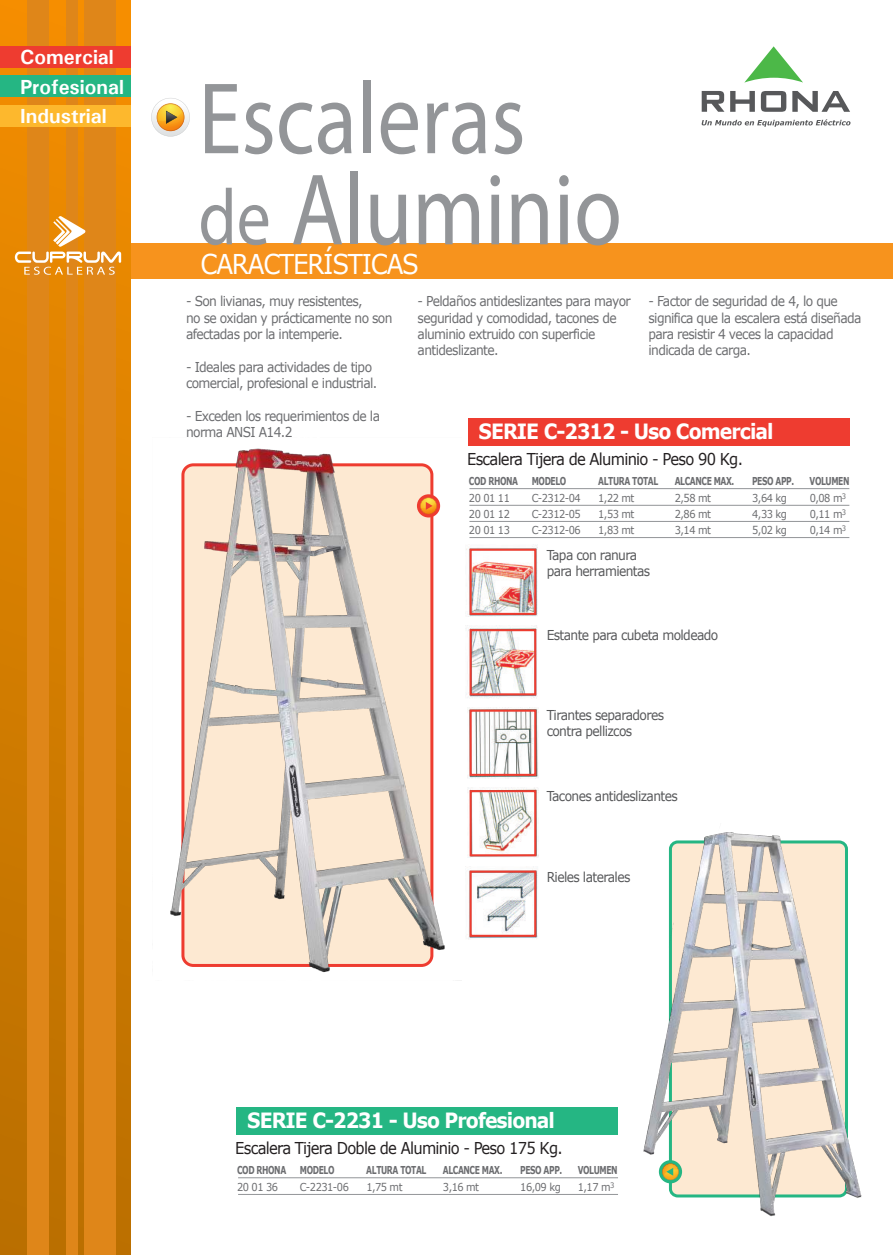
<style>
.page{position:relative;width:893px;height:1255px;background:#fff}
.page>*{position:absolute;margin:0;border:0;box-sizing:border-box;transform-origin:0 0}
.t1{font:102.45px/91.1px "Myriad Pro";color:#939598;scale:.85 1}
.t2{font:27.3px "Verdana";letter-spacing:-.05em;color:#fff;scale:.9 1}
.t3{font:700 21px "Verdana";letter-spacing:-.05em;color:#fff;scale:.9 1}
.t4{font:700 20.4px/29.7px "Univers";color:#fff}
.t5{font:16.35px "Verdana";letter-spacing:-.05em;color:#231f20;scale:.9 1}
.t6{font:13.65px/16.4px "Verdana";letter-spacing:-.05em;color:#6c6d70;scale:.9 1}
.t7{font:13.65px/16.4px "Verdana";letter-spacing:-.05em;color:#57585a;scale:.9 1}
.t8{font:10.95px "Verdana";letter-spacing:-.05em;color:#6c6d70;scale:.9 1}
.t9{font:700 10.95px "Verdana";letter-spacing:-.05em;color:#6c6d70;scale:.7 1}
.s1{font-size:79.65px}
</style>
<div class="page">
<div style="left:3px;top:243px;width:890px;height:36px;background:#f7931d"></div>
<svg style="left:0;top:0;width:130px;height:1254px;background:#d37d00"></svg>
<div style="left:84px;top:0;width:32px;height:1254px;background:#df8619"></div>
<div style="left:66px;top:0;width:12px;height:1254px;background:#df8619"></div>
<div style="left:27px;top:0;width:21px;height:1254px;background:#df8619"></div>
<div style="left:0;top:46px;width:130px;height:21px;background:#ee3c30"></div>
<div style="left:0;top:76px;width:130px;height:21px;background:#25b683"></div>
<div style="left:0;top:106px;width:130px;height:21px;background:#fdb82d"></div>
<div style="left:468px;top:418px;width:381px;height:27px;background:#ee3c30"></div>
<svg style="left:151px;top:98px;width:39px;height:38px"></svg>
<img style="left:466px;top:544px;width:72px;height:73px">
<div style="left:470px;top:548px;width:66px;height:67px;border:2px solid #ee3c30"></div>
<img style="left:465px;top:626px;width:72px;height:72px">
<div style="left:470px;top:629px;width:66px;height:66px;border:2px solid #ee3c30"></div>
<img style="left:468px;top:707px;width:70px;height:71px">
<div style="left:470px;top:709px;width:66px;height:66px;border:2px solid #ee3c30"></div>
<img style="left:468px;top:787px;width:70px;height:70px">
<div style="left:470px;top:790px;width:66px;height:66px;border:2px solid #ee3c30"></div>
<img style="left:467px;top:866px;width:71px;height:73px">
<div style="left:470px;top:870px;width:66px;height:66px;border:2px solid #ee3c30"></div>
<hr style="left:469px;top:488px;width:380px;height:1px;background:#939598">
<hr style="left:469px;top:505px;width:380px;height:1px;background:#939598">
<hr style="left:469px;top:521px;width:380px;height:1px;background:#939598">
<hr style="left:469px;top:537px;width:380px;height:1px;background:#939598">
<div style="left:236px;top:1107px;width:382px;height:27px;background:#25b683"></div>
<hr style="left:238px;top:1177px;width:380px;height:1px;background:#939598">
<hr style="left:238px;top:1193px;width:380px;height:1px;background:#939598">
<img style="left:643px;top:832px;width:219px;height:385px">
<svg style="left:702px;top:91px;width:22px;height:21px"></svg>
<svg style="left:730px;top:91px;width:25px;height:21px"></svg>
<svg style="left:761px;top:91px;width:25px;height:21px"></svg>
<svg style="left:792px;top:91px;width:58px;height:21px"></svg>
<svg style="left:744px;top:46px;width:59px;height:37px"></svg>
<svg style="left:702px;top:119px;width:148px;height:8px"></svg>
<svg style="left:15px;top:215px;width:106px;height:60px"></svg>
<div style="left:659px;top:1160px;width:23px;height:23px;background:#25b683;border-radius:50%"></div>
<svg style="left:662px;top:1163px;width:17px;height:17px"></svg>
<img style="left:170px;top:448px;width:275px;height:525px">
<div style="left:417px;top:494px;width:23px;height:23px;background:#ee3c30;border-radius:50%"></div>
<svg style="left:420px;top:497px;width:17px;height:17px"></svg>
<h3 class="t4" style="left:20px;top:42px;width:105px">Comercial<br>Profesional<br>Industrial</h3>
<h1 class="t1" style="left:199px;top:72px;width:500px">Escaleras <span class="s1">de</span> Aluminio</h1>
<h2 class="t2" style="left:200px;top:246px;width:244px">CARACTERÍSTICAS</h2>
<p class="t6" style="left:186px;top:292px;width:231px">- Son livianas, muy resistentes,<br>no se oxidan y prácticamente no son afectadas por la intemperie.</p>
<p class="t6" style="left:186px;top:358px;width:214px">- Ideales para actividades de tipo comercial, profesional e industrial.</p>
<p class="t6" style="left:186px;top:407px;width:217px">- Exceden los requerimientos de la norma ANSI A14.2</p>
<p class="t6" style="left:418px;top:292px;width:238px">- Peldaños antideslizantes para mayor seguridad y comodidad, tacones de aluminio extruido con superficie antideslizante.</p>
<p class="t6" style="left:648px;top:292px;width:238px">- Factor de seguridad de 4, lo que significa que la escalera está diseñada para resistir 4 veces la capacidad indicada de carga.</p>
<h3 class="t3" style="left:479px;top:418px;width:329px">SERIE C-2312 - Uso Comercial</h3>
<p class="t5" style="left:467px;top:448px;width:308px">Escalera Tijera de Aluminio - Peso 90 Kg.</p>
<p class="t9" style="left:469px;top:474px;width:141px">COD RHONA MODELO</p>
<p class="t9" style="left:598px;top:474px;width:87px">ALTURA TOTAL</p>
<p class="t9" style="left:675px;top:474px;width:87px">ALCANCE MAX.</p>
<p class="t9" style="left:752px;top:474px;width:62px">PESO APP.</p>
<p class="t9" style="left:810px;top:474px;width:59px">VOLUMEN</p>
<p class="t8" style="left:469px;top:490px;width:47px">20 01 11</p>
<p class="t8" style="left:532px;top:490px;width:56px">C-2312-04</p>
<p class="t8" style="left:598px;top:490px;width:42px">1,22 mt</p>
<p class="t8" style="left:675px;top:490px;width:42px">2,58 mt</p>
<p class="t8" style="left:752px;top:490px;width:40px">3,64 kg</p>
<p class="t8" style="left:810px;top:490px;width:42px">0,08 m<sup>3</sup></p>
<p class="t8" style="left:469px;top:506px;width:47px">20 01 12</p>
<p class="t8" style="left:532px;top:506px;width:56px">C-2312-05</p>
<p class="t8" style="left:598px;top:506px;width:42px">1,53 mt</p>
<p class="t8" style="left:675px;top:506px;width:42px">2,86 mt</p>
<p class="t8" style="left:752px;top:506px;width:40px">4,33 kg</p>
<p class="t8" style="left:810px;top:506px;width:42px">0,11 m<sup>3</sup></p>
<p class="t8" style="left:469px;top:523px;width:47px">20 01 13</p>
<p class="t8" style="left:532px;top:523px;width:56px">C-2312-06</p>
<p class="t8" style="left:598px;top:523px;width:42px">1,83 mt</p>
<p class="t8" style="left:675px;top:523px;width:42px">3,14 mt</p>
<p class="t8" style="left:752px;top:523px;width:40px">5,02 kg</p>
<p class="t8" style="left:810px;top:523px;width:42px">0,14 m<sup>3</sup></p>
<p class="t7" style="left:547px;top:546px;width:117px">Tapa con ranura para herramientas</p>
<p class="t7" style="left:547px;top:626px;width:192px">Estante para cubeta moldeado</p>
<p class="t7" style="left:547px;top:706px;width:132px">Tirantes separadores contra pellizcos</p>
<p class="t7" style="left:547px;top:787px;width:147px">Tacones antideslizantes</p>
<p class="t7" style="left:547px;top:868px;width:95px">Rieles laterales</p>
<h3 class="t3" style="left:247px;top:1107px;width:344px">SERIE C-2231 - Uso Profesional</h3>
<p class="t5" style="left:235px;top:1136px;width:365px">Escalera Tijera Doble de Aluminio - Peso 175 Kg.</p>
<p class="t9" style="left:237px;top:1163px;width:141px">COD RHONA MODELO</p>
<p class="t9" style="left:366px;top:1163px;width:87px">ALTURA TOTAL</p>
<p class="t9" style="left:443px;top:1163px;width:87px">ALCANCE MAX.</p>
<p class="t9" style="left:520px;top:1163px;width:62px">PESO APP.</p>
<p class="t9" style="left:578px;top:1163px;width:59px">VOLUMEN</p>
<p class="t8" style="left:237px;top:1179px;width:47px">20 01 36</p>
<p class="t8" style="left:300px;top:1179px;width:56px">C-2231-06</p>
<p class="t8" style="left:366px;top:1179px;width:42px">1,75 mt</p>
<p class="t8" style="left:443px;top:1179px;width:42px">3,16 mt</p>
<p class="t8" style="left:520px;top:1179px;width:46px">16,09 kg</p>
<p class="t8" style="left:578px;top:1179px;width:42px">1,17 m<sup>3</sup></p>
</div>
